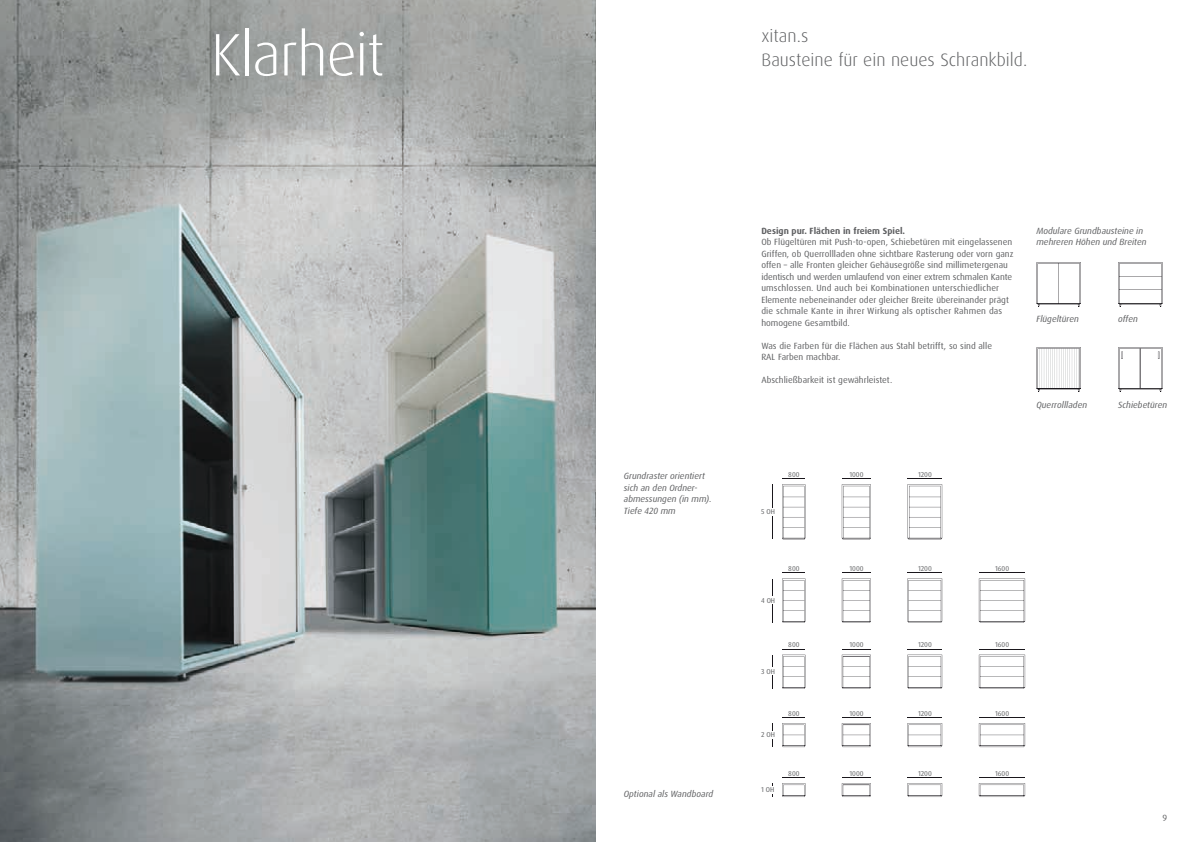
<style>
.page{position:relative;width:1191px;height:842px;background:#fff}
.page>*{position:absolute;margin:0;border:0;box-sizing:border-box;transform-origin:0 0}
.t1{font:300 60px "Dax OT";letter-spacing:-.025em;color:#fff}
.t2{font:300 18px/24px "Dax OT";color:#5f6062}
.t3{font:9px/11.5px "Dax OT";color:#5f6062}
.t4{font:italic 9px/11.5px "Dax OT";color:#5f6062}
.t5{font:700 9px "Dax OT";color:#5f6062}
.t6{font:7.1px "Dax OT";color:#5f6062}
</style>
<div class="page">
<img style="left:0;top:0;width:595px;height:842px">
<svg style="left:1036px;top:262px;width:45px;height:45px"></svg>
<svg style="left:1118px;top:262px;width:44px;height:45px"></svg>
<hr style="left:772px;top:484px;width:1px;height:55px;background:#1a171c">
<div style="left:762px;top:508px;width:13px;height:8px;background:#fff"></div>
<hr style="left:772px;top:579px;width:1px;height:43px;background:#1a171c">
<div style="left:762px;top:596px;width:13px;height:8px;background:#fff"></div>
<hr style="left:772px;top:655px;width:1px;height:33px;background:#1a171c">
<div style="left:762px;top:667px;width:13px;height:8px;background:#fff"></div>
<svg style="left:772px;top:723px;width:1px;height:24px"></svg>
<div style="left:762px;top:731px;width:13px;height:7px;background:#fff"></div>
<svg style="left:842px;top:484px;width:29px;height:55px"></svg>
<svg style="left:842px;top:578px;width:29px;height:44px"></svg>
<svg style="left:842px;top:649px;width:29px;height:40px"></svg>
<svg style="left:842px;top:717px;width:29px;height:30px"></svg>
<svg style="left:842px;top:777px;width:29px;height:20px"></svg>
<svg style="left:782px;top:484px;width:23px;height:55px"></svg>
<svg style="left:782px;top:578px;width:23px;height:44px"></svg>
<svg style="left:782px;top:649px;width:23px;height:40px"></svg>
<svg style="left:782px;top:717px;width:23px;height:30px"></svg>
<svg style="left:782px;top:777px;width:23px;height:20px"></svg>
<svg style="left:907px;top:484px;width:35px;height:55px"></svg>
<hr style="left:907px;top:479px;width:35px;height:1px;background:#1a171c">
<hr style="left:907px;top:573px;width:35px;height:1px;background:#1a171c">
<svg style="left:907px;top:655px;width:35px;height:34px"></svg>
<hr style="left:907px;top:649px;width:35px;height:1px;background:#1a171c">
<svg style="left:907px;top:723px;width:35px;height:24px"></svg>
<hr style="left:907px;top:717px;width:35px;height:1px;background:#1a171c">
<svg style="left:907px;top:783px;width:35px;height:14px"></svg>
<hr style="left:907px;top:777px;width:35px;height:1px;background:#1a171c">
<svg style="left:907px;top:578px;width:35px;height:44px"></svg>
<svg style="left:979px;top:578px;width:46px;height:44px"></svg>
<hr style="left:979px;top:573px;width:46px;height:1px;background:#1a171c">
<svg style="left:979px;top:655px;width:46px;height:34px"></svg>
<hr style="left:979px;top:649px;width:46px;height:1px;background:#1a171c">
<svg style="left:979px;top:723px;width:46px;height:24px"></svg>
<hr style="left:979px;top:717px;width:46px;height:1px;background:#1a171c">
<svg style="left:979px;top:783px;width:46px;height:14px"></svg>
<hr style="left:979px;top:777px;width:46px;height:1px;background:#1a171c">
<svg style="left:1036px;top:347px;width:45px;height:45px"></svg>
<svg style="left:1118px;top:347px;width:44px;height:45px"></svg>
<h1 class="t1" style="left:211px;top:17px;width:175px">Klarheit</h1>
<h2 class="t2" style="left:761px;top:24px;width:267px">xitan.s<br>Bausteine für ein neues Schrankbild.</h2>
<p class="t4" style="left:624px;top:470px;width:89px">Grundraster orientiert sich an den Ordner&shy;abmessungen (in mm).<br>Tiefe 420 mm</p>
<p class="t4" style="left:624px;top:788px;width:91px">Optional als Wandboard</p>
<p class="t5" style="left:761px;top:225px;width:145px">Design pur. Flächen in freiem Spiel.</p>
<p class="t3" style="left:761px;top:237px;width:254px">Ob Flügeltüren mit Push-to-open, Schiebetüren mit eingelassenen Griffen, ob Querrollladen ohne sichtbare Rasterung oder vorn ganz offen – alle Fronten gleicher Gehäusegröße sind millimetergenau identisch und werden umlaufend von einer extrem schmalen Kante umschlossen. Und auch bei Kombinationen unterschiedlicher Elemente nebeneinander oder gleicher Breite übereinander prägt die schmale Kante in ihrer Wirkung als optischer Rahmen das homogene Gesamtbild.</p>
<p class="t3" style="left:761px;top:340px;width:232px">Was die Farben für die Flächen aus Stahl betrifft, so sind alle<br>RAL Farben machbar.</p>
<p class="t3" style="left:761px;top:375px;width:132px">Abschließbarkeit ist gewährleistet.</p>
<p class="t4" style="left:1036px;top:225px;width:112px">Modulare Grundbausteine in mehreren Höhen und Breiten</p>
<p class="t4" style="left:1036px;top:314px;width:44px">Flügeltüren</p>
<p class="t4" style="left:1118px;top:314px;width:21px">offen</p>
<p class="t4" style="left:1036px;top:399px;width:52px">Querrollladen</p>
<p class="t4" style="left:1118px;top:399px;width:51px">Schiebetüren</p>
<p class="t6" style="left:761px;top:507px;width:15px">5 OH</p>
<p class="t6" style="left:788px;top:470px;width:13px">800</p>
<p class="t6" style="left:761px;top:596px;width:15px">4 OH</p>
<p class="t6" style="left:788px;top:564px;width:13px">800</p>
<p class="t6" style="left:761px;top:667px;width:15px">3 OH</p>
<p class="t6" style="left:788px;top:640px;width:13px">800</p>
<p class="t6" style="left:761px;top:730px;width:15px">2 OH</p>
<p class="t6" style="left:761px;top:785px;width:15px">1 OH</p>
<p class="t6" style="left:788px;top:709px;width:13px">800</p>
<p class="t6" style="left:788px;top:769px;width:13px">800</p>
<p class="t6" style="left:849px;top:470px;width:16px">1000</p>
<p class="t6" style="left:849px;top:564px;width:16px">1000</p>
<p class="t6" style="left:849px;top:640px;width:16px">1000</p>
<p class="t6" style="left:849px;top:709px;width:16px">1000</p>
<p class="t6" style="left:849px;top:769px;width:16px">1000</p>
<p class="t6" style="left:918px;top:470px;width:15px">1200</p>
<p class="t6" style="left:918px;top:564px;width:15px">1200</p>
<p class="t6" style="left:918px;top:640px;width:15px">1200</p>
<p class="t6" style="left:918px;top:709px;width:15px">1200</p>
<p class="t6" style="left:918px;top:769px;width:15px">1200</p>
<p class="t6" style="left:995px;top:564px;width:16px">1600</p>
<p class="t6" style="left:995px;top:640px;width:16px">1600</p>
<p class="t6" style="left:995px;top:709px;width:16px">1600</p>
<p class="t6" style="left:995px;top:769px;width:16px">1600</p>
<p class="t3" style="left:1162px;top:812px;width:6px">9</p>
</div>
